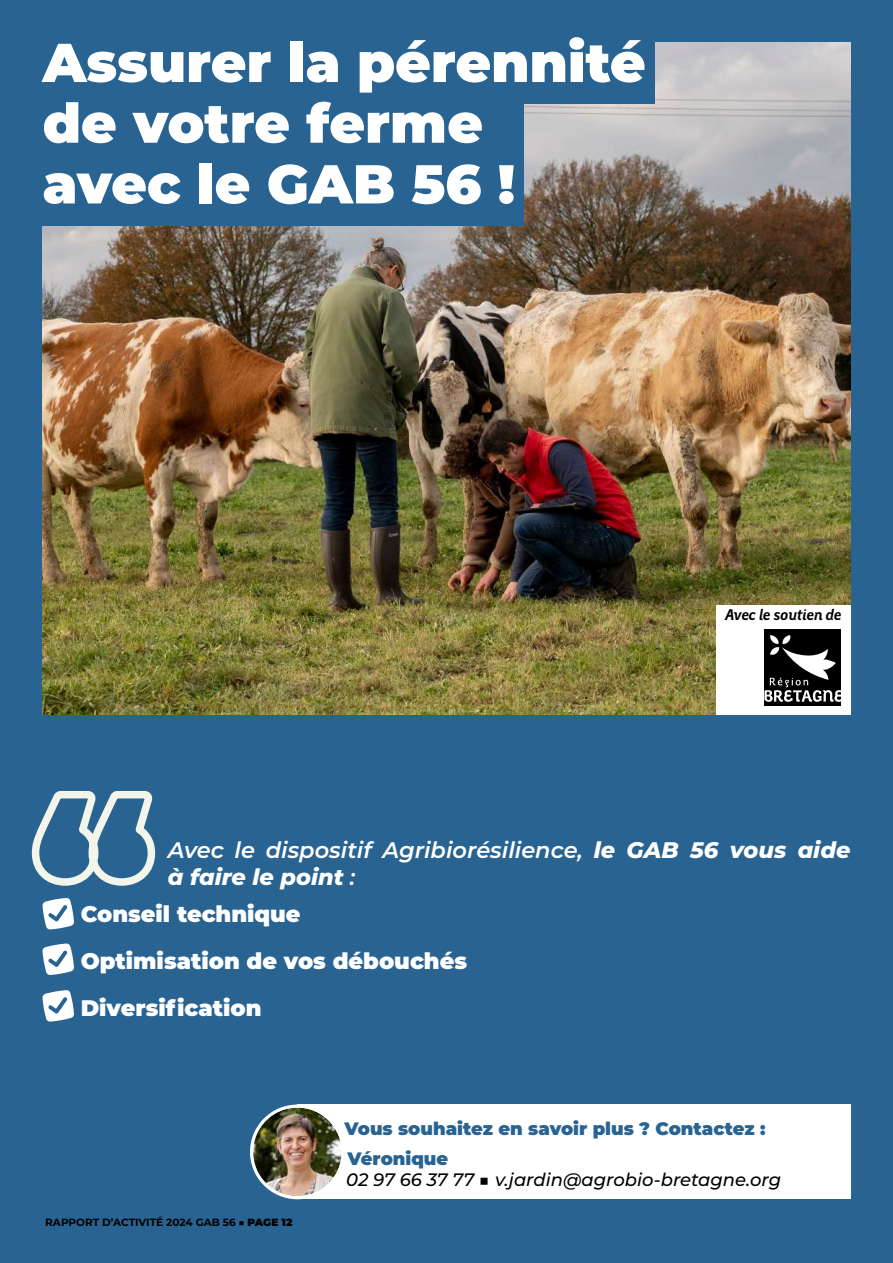
<style>
.page{position:relative;width:893px;height:1263px;background:#286392}
.page>*{position:absolute;margin:0;border:0;box-sizing:border-box;transform-origin:0 0}
.t1{font:900 54.6px/60.8px "Montserrat";color:#fff}
.t2{font:italic 600 22.5px/27px "Montserrat";color:#fff}
.t3{font:900 22.5px/47.1px "Montserrat";color:#fff}
.t4{font:900 18px/30.2px "Montserrat";color:#286392}
.t5{font:italic 500 18px "Montserrat";color:#000}
.t6{font:italic 700 15.6px "Region Bretagne New";letter-spacing:-.015em;color:#000}
.t7{font:700 10.5px "Montserrat";color:#000}
.s1{font-weight:800}
.s2{font-weight:900}
.s3{font-weight:900;font-style:normal}
</style>
<div class="page">
<img style="left:43px;top:43px;width:807px;height:671px">
<svg style="left:42px;top:898px;width:32px;height:32px"></svg>
<svg style="left:42px;top:943px;width:32px;height:32px"></svg>
<svg style="left:42px;top:990px;width:32px;height:32px"></svg>
<div style="left:34px;top:21px;width:620px;height:83px;background:#286392"></div>
<div style="left:34px;top:81px;width:489px;height:145px;background:#286392"></div>
<svg style="left:31px;top:791px;width:125px;height:95px"></svg>
<div style="left:716px;top:605px;width:134px;height:109px;background:#fff"></div>
<div style="left:764px;top:630px;width:77px;height:76px;background:#000"></div>
<svg style="left:764px;top:635px;width:77px;height:67px"></svg>
<div style="left:297px;top:1104px;width:553px;height:95px;background:#fff"></div>
<div style="left:251px;top:1106px;width:92px;height:92px;background:#fff;border-radius:50%"></div>
<img style="left:253px;top:1107px;width:89px;height:89px;border-radius:44px">
<div style="left:250px;top:1104px;width:95px;height:95px;border:3px solid #fff;border-radius:50%"></div>
<h1 class="t1" style="left:43px;top:29px;width:605px">Assurer la pérennité de votre ferme<br>avec le GAB 56 !</h1>
<p class="t6" style="left:725px;top:606px;width:118px">Avec le soutien de</p>
<p class="t2" style="left:168px;top:835px;width:684px">Avec le dispositif Agribiorésilience, <span class="s1">le GAB 56 vous aide à faire le point</span> :</p>
<p class="t3" style="left:81px;top:889px;width:388px">Conseil technique<br>Optimisation de vos débouchés<br>Diversification</p>
<p class="t7" style="left:45px;top:1214px;width:249px">RAPPORT D’ACTIVITÉ 2024 GAB 56 <span class="s2">■ PAGE 12</span></p>
<p class="t4" style="left:345px;top:1112px;width:422px">Vous souhaitez en savoir plus ? Contactez :<br>Véronique</p>
<p class="t5" style="left:346px;top:1167px;width:437px">02 97 66 37 77 <span class="s3">■</span> v.jardin@agrobio-bretagne.org</p>
</div>
